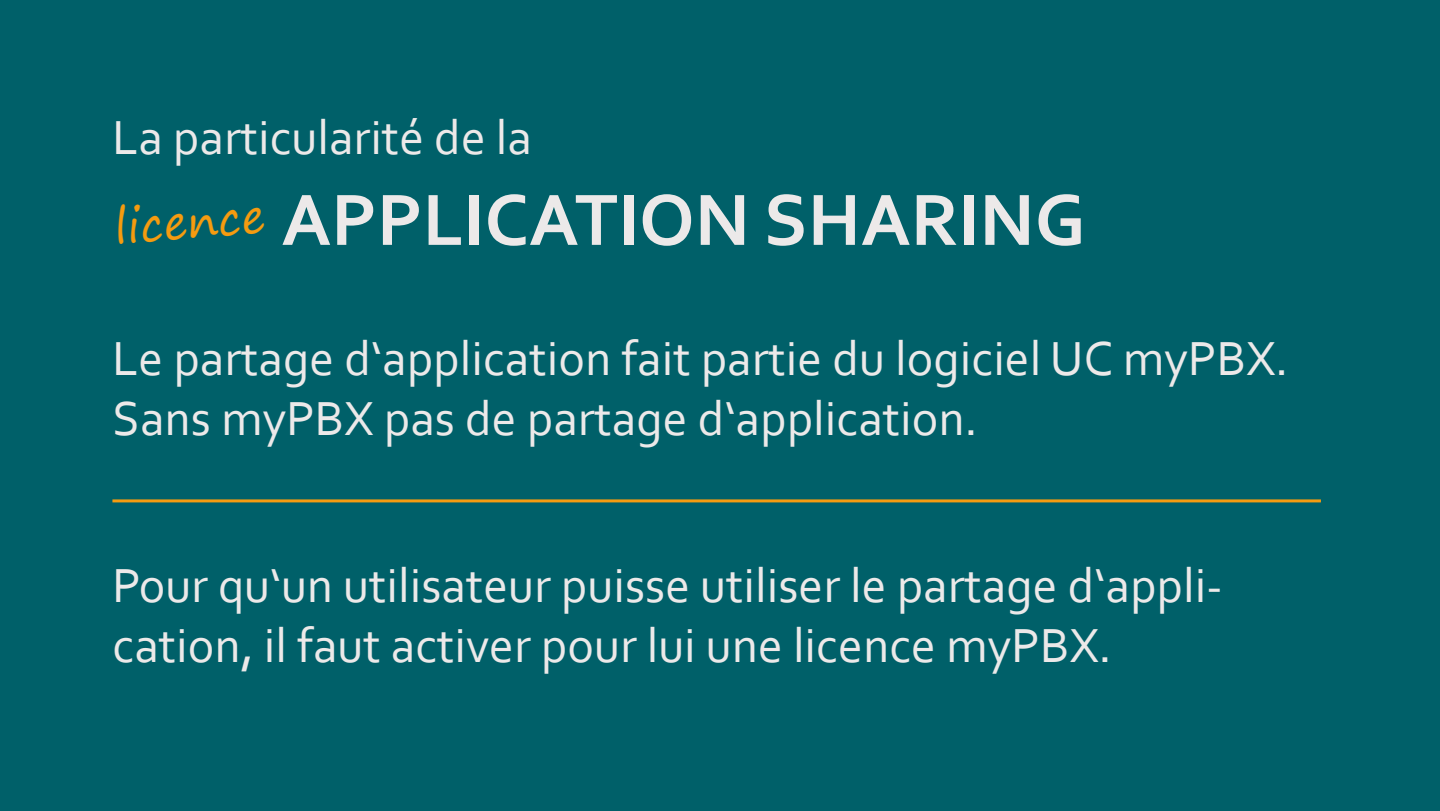
<style>
.page{position:relative;width:1440px;height:811px;background:#fff}
.page>*{position:absolute;margin:0;border:0;box-sizing:border-box;transform-origin:0 0}
.t1{font:700 76px "Corbel";color:#ece9e9}
.t2{font:50px/60px "Corbel";color:#ece9e9}
.t3{font:46px "Segoe Print";color:#f59b10}
</style>
<div class="page">
<div style="left:0;top:0;width:1440px;height:810px;background:#006069"></div>
<hr style="left:112px;top:499px;width:1209px;height:3px;background:#f59b10">
<p class="t2" style="left:112px;top:106px;width:421px">La particularité de la</p>
<h1 class="t1" style="left:281px;top:172px;width:806px">APPLICATION SHARING</h1>
<p class="t3" style="left:111px;top:186px;width:153px;rotate:-4deg">licence</p>
<p class="t2" style="left:112px;top:327px;width:1178px">Le partage d‘application fait partie du logiciel UC myPBX.<br>Sans myPBX pas de partage d‘application.</p>
<p class="t2" style="left:112px;top:553px;width:1112px">Pour qu‘un utilisateur puisse utiliser le partage d‘appli&shy;cation, il faut activer pour lui une licence myPBX.</p>
</div>
